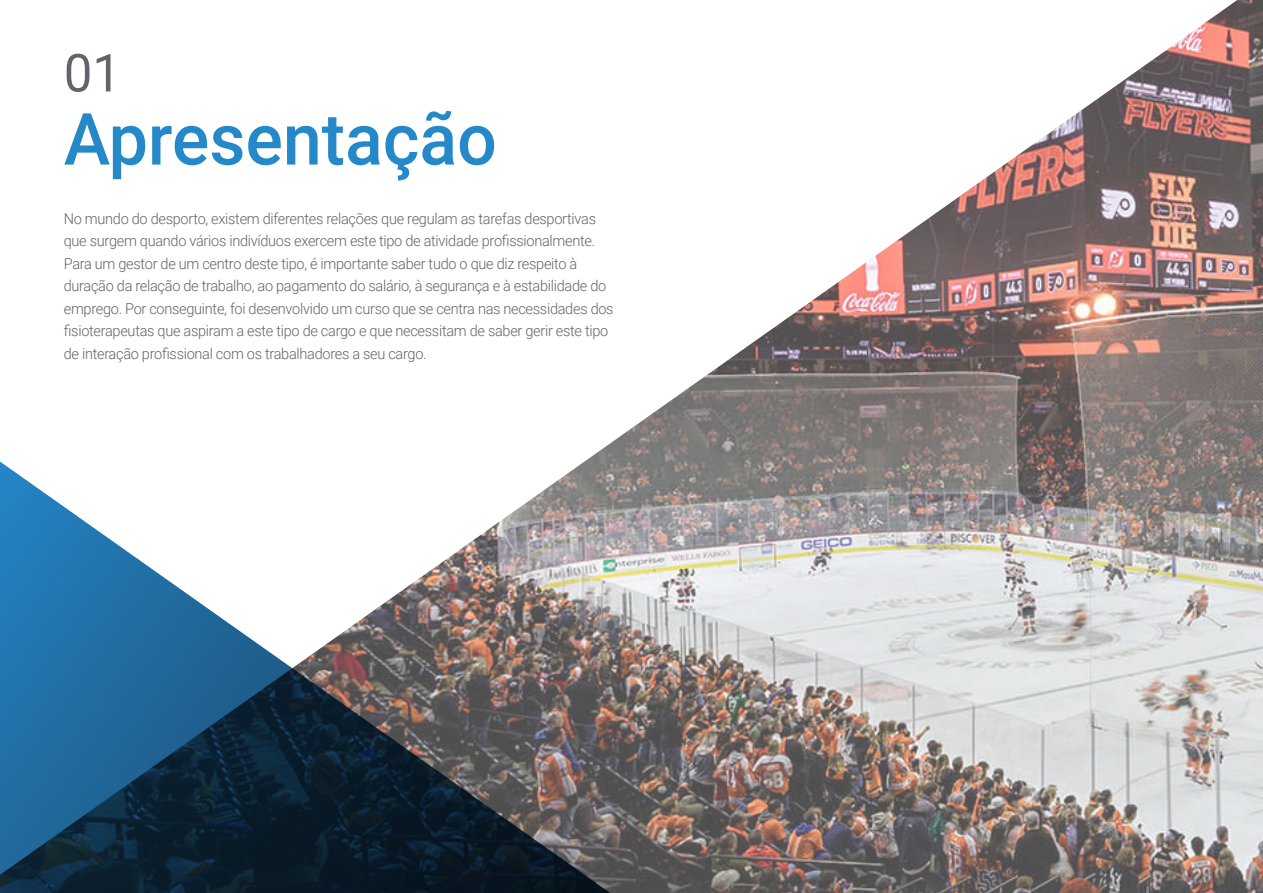
<style>
.page{position:relative;width:1263px;height:893px;background:#fff}
.page>*{position:absolute;margin:0;border:0;box-sizing:border-box;transform-origin:0 0}
.t1{font:500 72px "Roboto";color:#2488c9}
.t2{font:52.5px "Roboto";color:#61646a}
.t3{font:300 15px/22.5px "Roboto";letter-spacing:-.02em;color:#61646a}
</style>
<div class="page">
<img style="left:606px;top:0;width:657px;height:893px">
<svg style="left:0;top:446px;width:640px;height:447px"></svg>
<h2 class="t2" style="left:64px;top:36px;width:59px">01</h2>
<h1 class="t1" style="left:64px;top:89px;width:435px">Apresentação</h1>
<p class="t3" style="left:64px;top:207px;width:551px">No mundo do desporto, existem diferentes relações que regulam as tarefas desportivas que surgem quando vários indivíduos exercem este tipo de atividade profissionalmente.<br>Para um gestor de um centro deste tipo, é importante saber tudo o que diz respeito à duração da relação de trabalho, ao pagamento do salário, à segurança e à estabilidade do emprego. Por conseguinte, foi desenvolvido um curso que se centra nas necessidades dos fisioterapeutas que aspiram a este tipo de cargo e que necessitam de saber gerir este tipo de interação profissional com os trabalhadores a seu cargo.</p>
</div>
